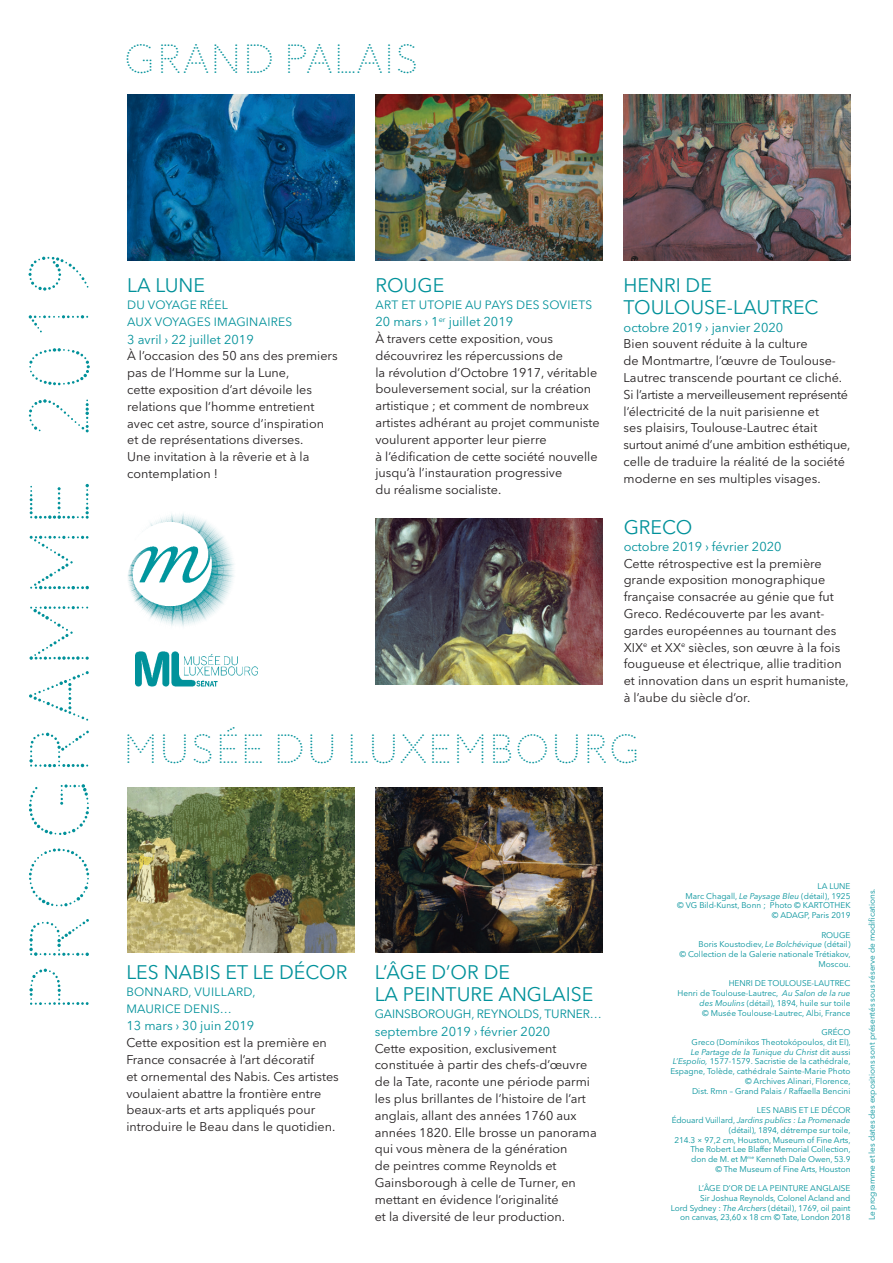
<style>
.page{position:relative;width:893px;height:1263px;background:#fff}
.page>*{position:absolute;margin:0;border:0;box-sizing:border-box;transform-origin:0 0}
.t1{font:82.5px "RMNGP Constellation Random";color:#00919a}
.t2{font:500 40.5px "RMNGP Constellation";letter-spacing:.01em;color:#00919a}
.t3{font:19.5px/22.5px "Avenir Next LT Pro";color:#00919a}
.t4{font:12.75px "Avenir Next LT Pro";color:#00919a}
.t5{font:12.6px/16.8px "Avenir Next LT Pro";color:#231f20}
.t6{font:12px/17.2px "Avenir Next LT Pro";letter-spacing:.015em;color:#00919a}
.t7{font:12px "Avenir Next LT Pro";letter-spacing:-.01em;color:#00919a}
.t8{font:8.25px/9.8px "Avenir Next LT Pro";color:#00919a;text-align:right}
.s1{font-style:italic}
</style>
<div class="page">
<img style="left:128px;top:513px;width:106px;height:114px">
<img style="left:135px;top:651px;width:123px;height:36px">
<img style="left:376px;top:787px;width:227px;height:166px">
<img style="left:127px;top:787px;width:227px;height:166px">
<img style="left:127px;top:94px;width:228px;height:166px">
<img style="left:376px;top:94px;width:227px;height:166px">
<img style="left:624px;top:94px;width:226px;height:166px">
<img style="left:375px;top:519px;width:227px;height:166px">
<h2 class="t2" style="left:124px;top:28px;width:297px">GRAND PALAIS</h2>
<h1 class="t1" style="left:-7px;top:1013px;width:766px;rotate:-90deg">PROGRAMME 2019</h1>
<h3 class="t3" style="left:127px;top:274px;width:79px">LA LUNE</h3>
<p class="t6" style="left:127px;top:296px;width:167px">DU VOYAGE RÉEL<br>AUX VOYAGES IMAGINAIRES</p>
<p class="t4" style="left:127px;top:331px;width:128px">3 avril › 22 juillet 2019</p>
<p class="t5" style="left:127px;top:347px;width:212px">À l’occasion des 50 ans des premiers pas de l’Homme sur la Lune,<br>cette exposition d’art dévoile les relations que l’homme entretient avec cet astre, source d’inspiration et de représentations diverses.<br>Une invitation à la rêverie et à la contemplation !</p>
<h3 class="t3" style="left:375px;top:274px;width:70px">ROUGE</h3>
<p class="t6" style="left:375px;top:296px;width:218px">ART ET UTOPIE AU PAYS DES SOVIETS</p>
<p class="t4" style="left:375px;top:314px;width:139px">20 mars › 1<sup>er</sup> juillet 2019</p>
<p class="t5" style="left:375px;top:330px;width:226px">À travers cette exposition, vous découvrirez les répercussions de<br>la révolution d’Octobre 1917, véritable bouleversement social, sur la création artistique ; et comment de nombreux artistes adhérant au projet communiste voulurent apporter leur pierre<br>à l’édification de cette société nouvelle jusqu’à l’instauration progressive<br>du réalisme socialiste.</p>
<h3 class="t3" style="left:624px;top:274px;width:197px">HENRI DE<br>TOULOUSE-LAUTREC</h3>
<p class="t4" style="left:624px;top:319px;width:161px">octobre 2019 › janvier 2020</p>
<p class="t5" style="left:624px;top:335px;width:228px">Bien souvent réduite à la culture<br>de Montmartre, l’œuvre de Toulouse-Lautrec transcende pourtant ce cliché.<br>Si l’artiste a merveilleusement représenté l’électricité de la nuit parisienne et<br>ses plaisirs, Toulouse-Lautrec était surtout animé d’une ambition esthétique, celle de traduire la réalité de la société moderne en ses multiples visages.</p>
<h3 class="t3" style="left:624px;top:515px;width:70px">GRECO</h3>
<p class="t4" style="left:624px;top:539px;width:159px">octobre 2019 › février 2020</p>
<p class="t5" style="left:624px;top:555px;width:227px">Cette rétrospective est la première grande exposition monographique française consacrée au génie que fut Greco. Redécouverte par les avant&shy;gardes européennes au tournant des XIX<sup>e</sup> et XX<sup>e</sup> siècles, son œuvre à la fois fougueuse et électrique, allie tradition et innovation dans un esprit humaniste, à l’aube du siècle d’or.</p>
<h2 class="t2" style="left:123px;top:717px;width:520px">MUSÉE DU LUXEMBOURG</h2>
<h3 class="t3" style="left:126px;top:960px;width:223px">LES NABIS ET LE DÉCOR</h3>
<p class="t6" style="left:126px;top:983px;width:131px">BONNARD, VUILLARD,<br>MAURICE DENIS…</p>
<p class="t4" style="left:126px;top:1018px;width:129px">13 mars › 30 juin 2019</p>
<p class="t5" style="left:126px;top:1034px;width:214px">Cette exposition est la première en France consacrée à l’art décoratif<br>et ornemental des Nabis. Ces artistes voulaient abattre la frontière entre beaux-arts et arts appliqués pour introduire le Beau dans le quotidien.</p>
<h3 class="t3" style="left:375px;top:960px;width:220px">L’ÂGE D’OR DE<br>LA PEINTURE ANGLAISE</h3>
<p class="t7" style="left:375px;top:1007px;width:229px">GAINSBOROUGH, REYNOLDS, TURNER…</p>
<p class="t4" style="left:375px;top:1024px;width:177px">septembre 2019 › février 2020</p>
<p class="t5" style="left:375px;top:1040px;width:224px">Cette exposition, exclusivement constituée à partir des chefs-d’œuvre de la Tate, raconte une période parmi les plus brillantes de l’histoire de l’art anglais, allant des années 1760 aux années 1820. Elle brosse un panorama qui vous mènera de la génération<br>de peintres comme Reynolds et Gainsborough à celle de Turner, en mettant en évidence l’originalité<br>et la diversité de leur production.</p>
<p class="t8" style="left:677px;top:881px;width:175px">LA LUNE<br>Marc Chagall, <span class="s1">Le Paysage Bleu</span> (détail), 1925 © VG Bild-Kunst, Bonn ; Photo © KARTOTHEK © ADAGP, Paris 2019</p>
<p class="t8" style="left:679px;top:930px;width:173px">ROUGE<br>Boris Koustodiev, <span class="s1">Le Bolchévique</span> (détail)<br>© Collection de la Galerie nationale Trétiakov,<br>Moscou.</p>
<p class="t8" style="left:677px;top:979px;width:174px">HENRI DE TOULOUSE-LAUTREC<br>Henri de Toulouse-Lautrec, <span class="s1">Au Salon de la rue des Moulins</span> (détail), 1894, huile sur toile<br>© Musée Toulouse-Lautrec, Albi, France</p>
<p class="t8" style="left:670px;top:1027px;width:182px">GRÉCO<br>Greco (Domínikos Theotokópoulos, dit El),<br><span class="s1">Le Partage de la Tunique du Christ</span> dit aussi <span class="s1">L’Espolio,</span> 1577-1579. Sacristie de la cathédrale, Espagne, Tolède, cathédrale Sainte-Marie Photo © Archives Alinari, Florence,<br>Dist. Rmn – Grand Palais / Raffaella Bencini</p>
<p class="t8" style="left:672px;top:1105px;width:181px">LES NABIS ET LE DÉCOR<br>Édouard Vuillard, <span class="s1">Jardins publics : La Promenade </span>(détail), 1894, détrempe sur toile,<br>214.3 × 97,2 cm, Houston, Museum of Fine Arts, The Robert Lee Blaffer Memorial Collection,<br>don de M. et M<sup>me</sup> Kenneth Dale Owen, 53.9<br>© The Museum of Fine Arts, Houston</p>
<p class="t8" style="left:671px;top:1183px;width:181px">L’ÂGE D’OR DE LA PEINTURE ANGLAISE<br>Sir Joshua Reynolds, Colonel Acland and<br>Lord Sydney : <span class="s1">The Archers</span> (détail), 1769, oil paint on canvas, 23,60 x 18 cm © Tate, London 2018</p>
<p class="t8" style="left:867px;top:1220px;width:333px;rotate:-90deg">Le programme et les dates des expositions sont présentés sous réserve de modifications.</p>
</div>
